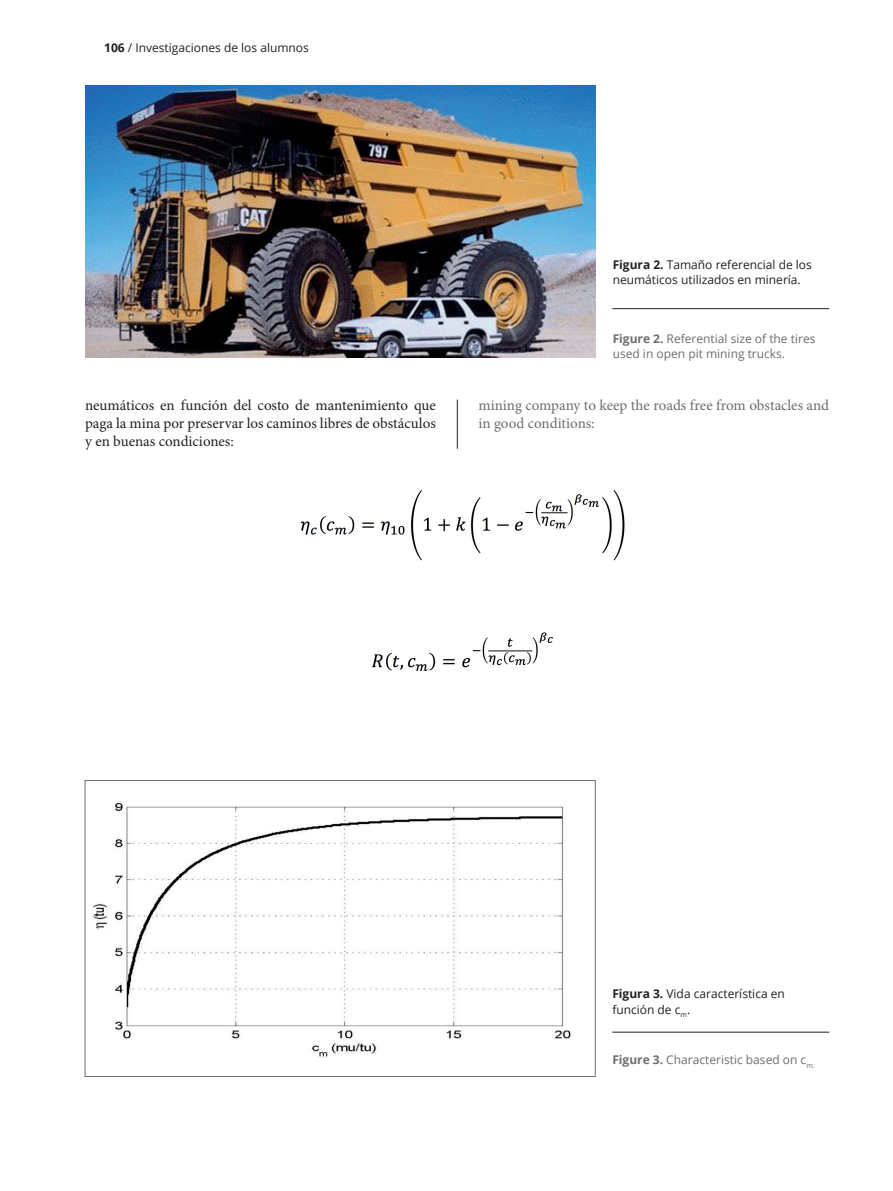
<style>
.page{position:relative;width:893px;height:1191px;background:#fff}
.page>*{position:absolute;margin:0;border:0;box-sizing:border-box;transform-origin:0 0}
.t1{font:15px/18px "Minion Pro";color:#231f20;text-align:justify}
.t2{font:15px/18px "Minion Pro";color:#6c6d70}
.t3{font:12px/15px "Open Sans";color:#231f20}
.t4{font:12px/15px "Open Sans";color:#6c6d70}
.s1{font-weight:700}
</style>
<div class="page">
<img style="left:92px;top:802px;width:479px;height:255px">
<div style="left:85px;top:780px;width:510px;height:296px;border:1px solid #6c6d70"></div>
<img style="left:85px;top:85px;width:510px;height:273px">
<hr style="left:457px;top:399px;width:1px;height:50px;background:#231f20">
<hr style="left:612px;top:308px;width:217px;height:1px;background:#231f20">
<hr style="left:612px;top:1032px;width:217px;height:1px;background:#231f20">
<img style="left:300px;top:490px;width:325px;height:182px">
<p class="t3" style="left:104px;top:40px;width:206px"><span class="s1">106</span> / Investigaciones de los alumnos</p>
<p class="t1" style="left:85px;top:397px;width:352px">neumáticos en función del costo de mantenimiento que paga la mina por preservar los caminos libres de obstáculos y en buenas condiciones:</p>
<p class="t3" style="left:613px;top:256px;width:201px"><span class="s1">Figura 2.</span> Tamaño referencial de los neumáticos utilizados en minería.</p>
<p class="t4" style="left:613px;top:330px;width:204px"><span class="s1">Figure 2.</span> Referential size of the tires used in open pit mining trucks.</p>
<p class="t2" style="left:478px;top:397px;width:352px">mining company to keep the roads free from obstacles and in good conditions:</p>
<p class="t3" style="left:612px;top:986px;width:174px"><span class="s1">Figura 3.</span> Vida característica en función de c<sub>m</sub>.</p>
<p class="t4" style="left:612px;top:1052px;width:204px"><span class="s1">Figure 3.</span> Characteristic based on c<sub>m.</sub></p>
</div>
